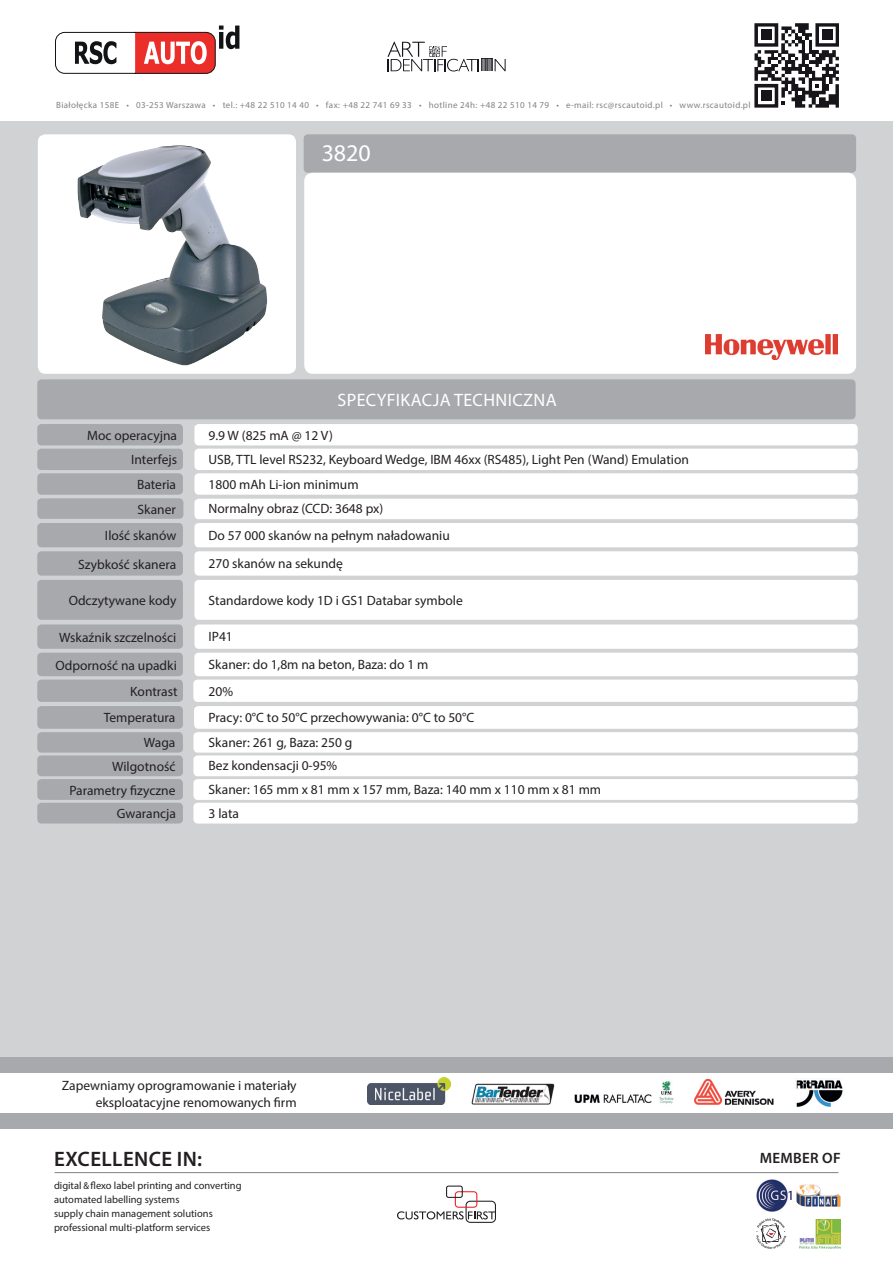
<style>
.page{position:relative;width:893px;height:1263px;background:#fff}
.page>*{position:absolute;margin:0;border:0;box-sizing:border-box;transform-origin:0 0}
.t1{font:24px "Myriad Pro";color:#fff}
.t2{font:600 21px "Myriad Pro";letter-spacing:.02em;color:#231f20}
.t3{font:18px "Myriad Pro";letter-spacing:.02em;color:#fff}
.t4{font:600 15px "Myriad Pro";letter-spacing:.02em;color:#231f20}
.t5{font:13.5px/26.4px "Myriad Pro";color:#231f20;text-align:right}
.t6{font:10.5px "Myriad Pro";color:#231f20}
.t7{font:semi-condensed 10.05px "Myriad Pro";color:#231f20}
.t8{font:9px "Myriad Pro";letter-spacing:.04em;color:#808285}
</style>
<div class="page">
<div style="left:0;top:121px;width:893px;height:1004px;background:#d1d2d4"></div>
<div style="left:304px;top:134px;width:552px;height:39px;background:#a8a9ad;border-radius:4px"></div>
<div style="left:38px;top:134px;width:258px;height:240px;background:#fff;border-radius:8px"></div>
<img style="left:47px;top:134px;width:240px;height:232px">
<div style="left:0;top:1058px;width:893px;height:71px;background:#a8a9ad"></div>
<div style="left:37px;top:473px;width:146px;height:22px;background:#a8a9ad;border-radius:4px"></div>
<div style="left:37px;top:424px;width:146px;height:21px;background:#a8a9ad;border-radius:4px"></div>
<div style="left:37px;top:449px;width:146px;height:21px;background:#a8a9ad;border-radius:4px"></div>
<div style="left:37px;top:498px;width:146px;height:21px;background:#a8a9ad;border-radius:4px"></div>
<div style="left:37px;top:580px;width:146px;height:40px;background:#a8a9ad;border-radius:4px"></div>
<div style="left:37px;top:624px;width:146px;height:25px;background:#a8a9ad;border-radius:4px"></div>
<div style="left:37px;top:523px;width:146px;height:24px;background:#a8a9ad;border-radius:4px"></div>
<div style="left:37px;top:551px;width:146px;height:25px;background:#a8a9ad;border-radius:4px"></div>
<div style="left:37px;top:653px;width:146px;height:23px;background:#a8a9ad;border-radius:4px"></div>
<div style="left:37px;top:679px;width:146px;height:23px;background:#a8a9ad;border-radius:4px"></div>
<div style="left:37px;top:706px;width:146px;height:23px;background:#a8a9ad;border-radius:4px"></div>
<div style="left:37px;top:732px;width:146px;height:21px;background:#a8a9ad;border-radius:4px"></div>
<div style="left:37px;top:755px;width:146px;height:21px;background:#a8a9ad;border-radius:4px"></div>
<div style="left:37px;top:779px;width:146px;height:21px;background:#a8a9ad;border-radius:4px"></div>
<div style="left:37px;top:803px;width:146px;height:20px;background:#a8a9ad;border-radius:4px"></div>
<div style="left:304px;top:173px;width:552px;height:201px;background:#fff;border-radius:9px"></div>
<div style="left:37px;top:379px;width:819px;height:40px;background:#a8a9ad;border-radius:4px"></div>
<div style="left:193px;top:779px;width:665px;height:21px;background:#fff;border-radius:4px"></div>
<div style="left:193px;top:803px;width:665px;height:20px;background:#fff;border-radius:4px"></div>
<div style="left:193px;top:755px;width:665px;height:21px;background:#fff;border-radius:4px"></div>
<div style="left:194px;top:653px;width:664px;height:23px;background:#fff;border-radius:4px"></div>
<div style="left:193px;top:679px;width:665px;height:23px;background:#fff;border-radius:4px"></div>
<div style="left:194px;top:706px;width:664px;height:23px;background:#fff;border-radius:4px"></div>
<div style="left:193px;top:732px;width:665px;height:21px;background:#fff;border-radius:4px"></div>
<div style="left:0;top:1073px;width:893px;height:40px;background:#fff"></div>
<img style="left:472px;top:1083px;width:82px;height:22px">
<img style="left:368px;top:1078px;width:83px;height:27px">
<img style="left:574px;top:1080px;width:100px;height:24px">
<img style="left:694px;top:1078px;width:80px;height:27px">
<img style="left:796px;top:1080px;width:47px;height:27px">
<svg style="left:55px;top:26px;width:184px;height:48px"></svg>
<svg style="left:754px;top:23px;width:85px;height:85px"></svg>
<div style="left:761px;top:91px;width:10px;height:10px;background:#17151a"></div>
<div style="left:761px;top:30px;width:10px;height:10px;background:#17151a"></div>
<div style="left:822px;top:30px;width:10px;height:10px;background:#17151a"></div>
<svg style="left:387px;top:42px;width:119px;height:29px"></svg>
<svg style="left:397px;top:1185px;width:99px;height:38px"></svg>
<svg style="left:756px;top:1218px;width:30px;height:31px"></svg>
<img style="left:796px;top:1184px;width:44px;height:23px">
<img style="left:756px;top:1180px;width:36px;height:31px">
<img style="left:799px;top:1219px;width:41px;height:30px">
<hr style="left:55px;top:1172px;width:783px;height:1px;background:#808285">
<div style="left:194px;top:473px;width:664px;height:22px;background:#fff;border-radius:4px"></div>
<div style="left:194px;top:424px;width:664px;height:21px;background:#fff;border-radius:4px"></div>
<div style="left:194px;top:449px;width:664px;height:21px;background:#fff;border-radius:4px"></div>
<div style="left:194px;top:499px;width:664px;height:20px;background:#fff;border-radius:4px"></div>
<div style="left:194px;top:580px;width:664px;height:40px;background:#fff;border-radius:4px"></div>
<div style="left:194px;top:624px;width:664px;height:25px;background:#fff;border-radius:4px"></div>
<div style="left:194px;top:523px;width:664px;height:24px;background:#fff;border-radius:4px"></div>
<div style="left:194px;top:551px;width:664px;height:25px;background:#fff;border-radius:4px"></div>
<img style="left:705px;top:335px;width:133px;height:25px">
<p class="t8" style="left:56px;top:99px;width:696px">Białołęcka 158E • 03-253 Warszawa • tel.: +48 22 510 14 40 • fax: +48 22 741 69 33 • hotline 24h: +48 22 510 14 79 • e-mail: rsc@rscautoid.pl • www.rscautoid.pl</p>
<h1 class="t1" style="left:322px;top:138px;width:51px">3820</h1>
<p class="t5" style="left:87px;top:422px;width:91px;line-height:24.6px">Moc operacyjna<br>Interfejs</p>
<p class="t5" style="left:138px;top:496px;width:40px">Skaner</p>
<p class="t5" style="left:137px;top:471px;width:41px">Bateria</p>
<p class="t5" style="left:78px;top:521px;width:100px;line-height:28.3px">Ilość skanów<br>Szybkość skanera</p>
<p class="t5" style="left:69px;top:587px;width:109px">Odczytywane kody</p>
<p class="t5" style="left:59px;top:624px;width:119px">Wskaźnik szczelności</p>
<p class="t5" style="left:55px;top:651px;width:124px">Odporność na upadki<br>Kontrast<br>Temperatura</p>
<p class="t5" style="left:112px;top:753px;width:65px">Wilgotność</p>
<p class="t5" style="left:144px;top:729px;width:33px">Waga</p>
<p class="t5" style="left:69px;top:778px;width:108px;line-height:23.7px">Parametry fizyczne<br>Gwarancja</p>
<h3 class="t3" style="left:337px;top:389px;width:221px">SPECYFIKACJA TECHNICZNA</h3>
<p class="t5" style="left:209px;top:422px;width:482px;line-height:24.6px;text-align:left">9.9 W (825 mA @ 12 V)<br>USB, TTL level RS232, Keyboard Wedge, IBM 46xx (RS485), Light Pen (Wand) Emulation</p>
<p class="t5" style="left:209px;top:495px;width:176px">Normalny obraz (CCD: 3648 px)</p>
<p class="t5" style="left:209px;top:471px;width:152px">1800 mAh Li-ion minimum</p>
<p class="t5" style="left:209px;top:521px;width:243px;line-height:28.3px;text-align:left">Do 57 000 skanów na pełnym naładowaniu<br>270 skanów na sekundę</p>
<p class="t5" style="left:209px;top:587px;width:256px">Standardowe kody 1D i GS1 Databar symbole</p>
<p class="t5" style="left:209px;top:623px;width:26px">IP41</p>
<p class="t5" style="left:209px;top:651px;width:221px">Skaner: do 1,8m na beton, Baza: do 1 m</p>
<p class="t5" style="left:209px;top:677px;width:267px;text-align:left">20%<br>Pracy: 0°C to 50°C przechowywania: 0°C to 50°C</p>
<p class="t5" style="left:209px;top:729px;width:145px">Skaner: 261 g, Baza: 250 g</p>
<p class="t5" style="left:209px;top:752px;width:130px">Bez kondensacji 0-95%</p>
<p class="t5" style="left:209px;top:777px;width:394px;line-height:23.7px;text-align:left">Skaner: 165 mm x 81 mm x 157 mm, Baza: 140 mm x 110 mm x 81 mm<br>3 lata</p>
<p class="t5" style="left:62px;top:1077px;width:236px;line-height:16.2px">Zapewniamy oprogramowanie i materiały eksploatacyjne renomowanych firm</p>
<h2 class="t2" style="left:54px;top:1145px;width:150px">EXCELLENCE IN:</h2>
<p class="t6" style="left:54px;top:1193px;width:127px">automated labelling systems</p>
<p class="t6" style="left:54px;top:1221px;width:158px">professional multi-platform services</p>
<p class="t6" style="left:54px;top:1179px;width:189px">digital flexo label printing and converting</p>
<p class="t7" style="left:83px;top:1180px;width:7px">&amp;</p>
<p class="t6" style="left:54px;top:1207px;width:160px">supply chain management solutions</p>
<p class="t4" style="left:760px;top:1149px;width:82px">MEMBER OF</p>
</div>
